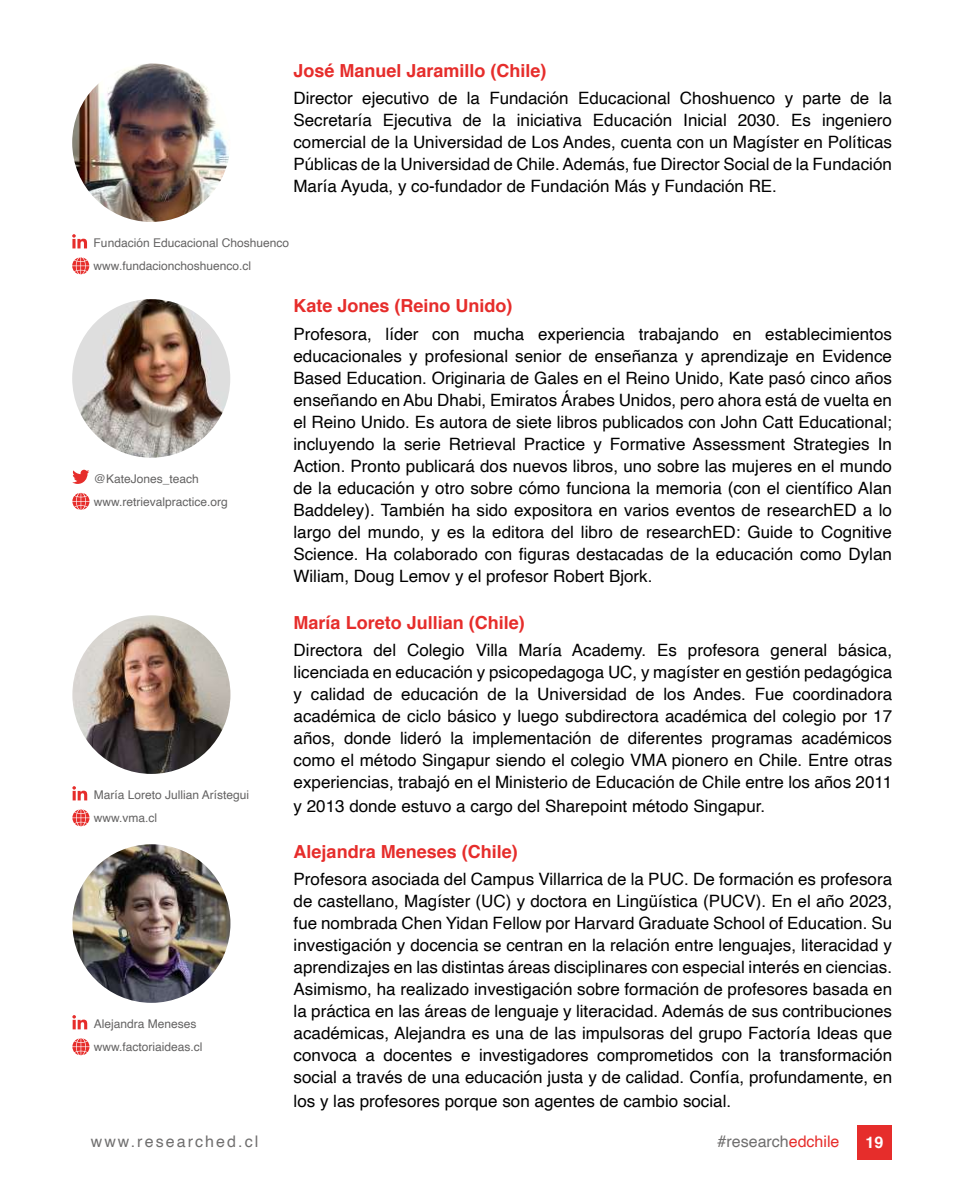
<style>
.page{position:relative;width:964px;height:1191px;background:#fff}
.page>*{position:absolute;margin:0;border:0;box-sizing:border-box;transform-origin:0 0}
.t1{font:700 18px "Helvetica";color:#e62d2b}
.t2{font:17px/22px "Helvetica";color:#000;text-align:justify}
.t3{font:16px "Helvetica";letter-spacing:.13em;color:#706f6f}
.t4{font:16px "Helvetica";color:#706f6f}
.t5{font:700 16px "Helvetica";color:#fff}
.t6{font:12px/23.2px "Helvetica";color:#646363}
.s1{color:#e62d2b}
</style>
<div class="page">
<div style="left:857px;top:1124px;width:35px;height:35px;background:#e62d2b"></div>
<svg style="left:72px;top:257px;width:17px;height:17px"></svg>
<img style="left:72px;top:63px;width:158px;height:159px;border-radius:79px">
<svg style="left:72px;top:234px;width:15px;height:14px"></svg>
<img style="left:72px;top:299px;width:158px;height:159px;border-radius:79px">
<svg style="left:72px;top:493px;width:17px;height:17px"></svg>
<svg style="left:72px;top:470px;width:17px;height:14px"></svg>
<img style="left:72px;top:615px;width:158px;height:159px;border-radius:79px">
<svg style="left:72px;top:809px;width:17px;height:17px"></svg>
<svg style="left:72px;top:786px;width:15px;height:14px"></svg>
<img style="left:72px;top:844px;width:158px;height:158px;border-radius:79px">
<svg style="left:72px;top:1038px;width:17px;height:17px"></svg>
<svg style="left:72px;top:1015px;width:15px;height:14px"></svg>
<p class="t1" style="left:293px;top:56px;width:255px">José Manuel Jaramillo (Chile)</p>
<p class="t2" style="left:293px;top:88px;width:600px">Director ejecutivo de la Fundación Educacional Choshuenco y parte de la Secretaría Ejecutiva de la iniciativa Educación Inicial 2030. Es ingeniero comercial de la Universidad de Los Andes, cuenta con un Magíster en Políticas Públicas de la Universidad de Chile. Además, fue Director Social de la Fundación María Ayuda, y co-fundador de Fundación Más y Fundación RE.</p>
<p class="t6" style="left:94px;top:232px;width:197px">Fundación Educacional Choshuenco www.fundacionchoshuenco.cl</p>
<p class="t6" style="left:94px;top:467px;width:136px">@KateJones_teach www.retrievalpractice.org</p>
<p class="t6" style="left:94px;top:783px;width:157px">María Loreto Jullian Arístegui www.vma.cl</p>
<p class="t6" style="left:94px;top:1012px;width:110px">Alejandra Meneses www.factoriaideas.cl</p>
<p class="t1" style="left:293px;top:291px;width:221px">Kate Jones (Reino Unido)</p>
<p class="t2" style="left:293px;top:324px;width:600px">Profesora, líder con mucha experiencia trabajando en establecimientos educacionales y profesional senior de enseñanza y aprendizaje en Evidence Based Education. Originaria de Gales en el Reino Unido, Kate pasó cinco años enseñando en Abu Dhabi, Emiratos Árabes Unidos, pero ahora está de vuelta en el Reino Unido. Es autora de siete libros publicados con John Catt Educational; incluyendo la serie Retrieval Practice y Formative Assessment Strategies In Action. Pronto publicará dos nuevos libros, uno sobre las mujeres en el mundo de la educación y otro sobre cómo funciona la memoria (con el científico Alan Baddeley). También ha sido expositora en varios eventos de researchED a lo largo del mundo, y es la editora del libro de researchED: Guide to Cognitive Science. Ha colaborado con figuras destacadas de la educación como Dylan Wiliam, Doug Lemov y el profesor Robert Bjork.</p>
<p class="t1" style="left:294px;top:608px;width:233px">María Loreto Jullian (Chile)</p>
<p class="t2" style="left:294px;top:640px;width:600px">Directora del Colegio Villa María Academy. Es profesora general básica, licenciada en educación y psicopedagoga UC, y magíster en gestión pedagógica y calidad de educación de la Universidad de los Andes. Fue coordinadora académica de ciclo básico y luego subdirectora académica del colegio por 17 años, donde lideró la implementación de diferentes programas académicos como el método Singapur siendo el colegio VMA pionero en Chile. Entre otras experiencias, trabajó en el Ministerio de Educación de Chile entre los años 2011</p>
<p class="t2" style="left:294px;top:796px;width:473px">y 2013 donde estuvo a cargo del Sharepoint método Singapur.</p>
<p class="t1" style="left:294px;top:836px;width:226px">Alejandra Meneses (Chile)</p>
<p class="t2" style="left:294px;top:868px;width:600px">Profesora asociada del Campus Villarrica de la PUC. De formación es profesora de castellano, Magíster (UC) y doctora en Lingüística (PUCV). En el año 2023, fue nombrada Chen Yidan Fellow por Harvard Graduate School of Education. Su investigación y docencia se centran en la relación entre lenguajes, literacidad y aprendizajes en las distintas áreas disciplinares con especial interés en ciencias.<br>Asimismo, ha realizado investigación sobre formación de profesores basada en la práctica en las áreas de lenguaje y literacidad. Además de sus contribuciones académicas, Alejandra es una de las impulsoras del grupo Factoría Ideas que convoca a docentes e investigadores comprometidos con la transformación social a través de una educación justa y de calidad. Confía, profundamente, en</p>
<p class="t2" style="left:294px;top:1090px;width:439px">los y las profesores porque son agentes de cambio social.</p>
<p class="t3" style="left:91px;top:1129px;width:169px">www.researched.cl</p>
<p class="t4" style="left:717px;top:1129px;width:123px">#research<span class="s1">edchile</span></p>
<p class="t5" style="left:865px;top:1129px;width:19px">19</p>
</div>
